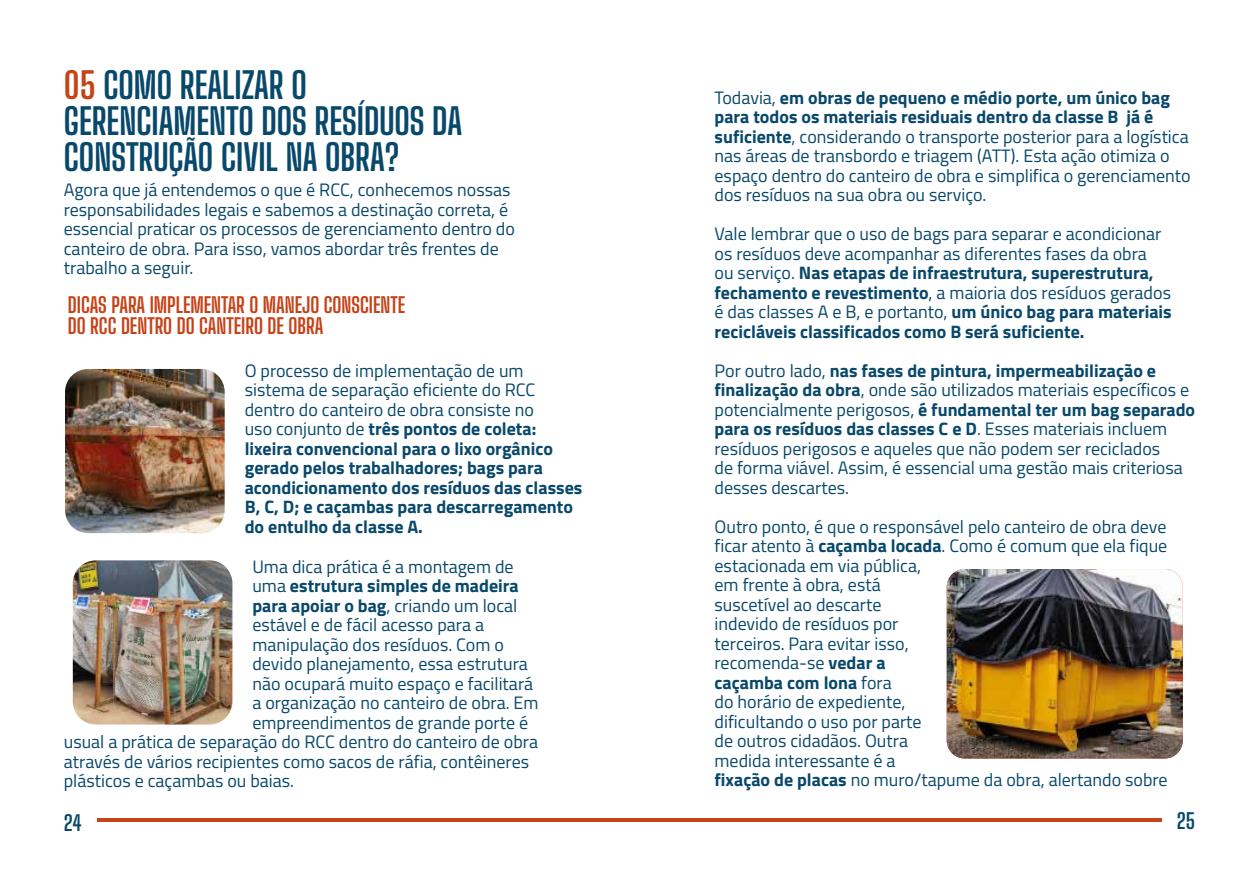
<style>
.page{position:relative;width:1259px;height:893px;background:#fff}
.page>*{position:absolute;margin:0;border:0;box-sizing:border-box;transform-origin:0 0}
.t1{font:100 36px/36px "Big Shoulders Display";color:#08486b}
.t2{font:100 21px/21px "Big Shoulders Display";color:#c64218}
.t3{font:100 21px "Big Shoulders Display";color:#08486b}
.t4{font:18px/19.5px "Titillium Web";color:#08486b}
.t5{font:700 18px/19.5px "Titillium Web";color:#08486b}
.s1{color:#c54317}
.s2{font-weight:400}
.s3{font-weight:700}
</style>
<div class="page">
<hr style="left:97px;top:819px;width:1064px;height:3px;background:#c54317">
<img style="left:65px;top:369px;width:160px;height:164px">
<img style="left:73px;top:560px;width:159px;height:164px">
<img style="left:946px;top:569px;width:236px;height:189px">
<h1 class="t1" style="left:64px;top:66px;width:400px"><span class="s1">05</span> COMO REALIZAR O<br>GERENCIAMENTO DOS RESÍDUOS DA<br>CONSTRUÇÃO CIVIL NA OBRA?</h1>
<p class="t4" style="left:64px;top:179px;width:452px">Agora que já entendemos o que é RCC, conhecemos nossas responsabilidades legais e sabemos a destinação correta, é essencial praticar os processos de gerenciamento dentro do canteiro de obra. Para isso, vamos abordar três frentes de trabalho a seguir.</p>
<p class="t2" style="left:68px;top:294px;width:339px">DICAS PARA IMPLEMENTAR O MANEJO CONSCIENTE<br>DO RCC DENTRO DO CANTEIRO DE OBRA</p>
<p class="t5" style="left:245px;top:360px;width:339px"><span class="s2">O processo de implementação de um sistema de separação eficiente do RCC dentro do canteiro de obra consiste no<br>uso conjunto de</span> três pontos de coleta: lixeira convencional para o lixo orgânico gerado pelos trabalhadores; bags para acondicionamento dos resíduos das classes B, C, D; e caçambas para descarregamento do entulho da classe A.</p>
<p class="t4" style="left:252px;top:556px;width:263px">Uma dica prática é a montagem de</p>
<p class="t5" style="left:252px;top:575px;width:268px"><span class="s2">uma</span> estrutura simples de madeira</p>
<p class="t4" style="left:252px;top:595px;width:266px"><span class="s3">para apoiar o bag</span>, criando um local</p>
<p class="t4" style="left:252px;top:614px;width:233px">estável e de fácil acesso para a</p>
<p class="t4" style="left:252px;top:634px;width:253px">manipulação dos resíduos. Com o</p>
<p class="t4" style="left:252px;top:653px;width:277px">devido planejamento, essa estrutura</p>
<p class="t4" style="left:252px;top:673px;width:282px">não ocupará muito espaço e facilitará</p>
<p class="t4" style="left:252px;top:692px;width:288px">a organização no canteiro de obra. Em</p>
<p class="t4" style="left:252px;top:712px;width:277px">empreendimentos de grande porte é</p>
<p class="t4" style="left:64px;top:731px;width:476px">usual a prática de separação do RCC dentro do canteiro de obra</p>
<p class="t4" style="left:64px;top:751px;width:467px">através de vários recipientes como sacos de ráfia, contêineres</p>
<p class="t4" style="left:64px;top:770px;width:232px">plásticos e caçambas ou baias.</p>
<p class="t4" style="left:714px;top:87px;width:478px">Todavia, <span class="s3">em obras de pequeno e médio porte, um único bag para todos os materiais residuais dentro da classe B já é suficiente</span>, considerando o transporte posterior para a logística nas áreas de transbordo e triagem (ATT). Esta ação otimiza o espaço dentro do canteiro de obra e simplifica o gerenciamento dos resíduos na sua obra ou serviço.</p>
<p class="t4" style="left:714px;top:223px;width:459px">Vale lembrar que o uso de bags para separar e acondicionar os resíduos deve acompanhar as diferentes fases da obra<br>ou serviço. <span class="s3">Nas etapas de infraestrutura, superestrutura, fechamento e revestimento</span>, a maioria dos resíduos gerados é das classes A e B, e portanto, <span class="s3">um único bag para materiais recicláveis classificados como B será suficiente.</span></p>
<p class="t4" style="left:714px;top:360px;width:482px">Por outro lado, <span class="s3">nas fases de pintura, impermeabilização e finalização da obra</span>, onde são utilizados materiais específicos e potencialmente perigosos, <span class="s3">é fundamental ter um bag separado para os resíduos das classes C e D</span>. Esses materiais incluem resíduos perigosos e aqueles que não podem ser reciclados<br>de forma viável. Assim, é essencial uma gestão mais criteriosa desses descartes.</p>
<p class="t4" style="left:714px;top:516px;width:454px">Outro ponto, é que o responsável pelo canteiro de obra deve ficar atento à <span class="s3">caçamba locada</span>. Como é comum que ela fique estacionada em via pública,<br>em frente à obra, está<br>suscetível ao descarte<br>indevido de resíduos por<br>terceiros. Para evitar isso,<br>recomenda-se <span class="s3">vedar a<br>caçamba com lona</span> fora<br>do horário de expediente,<br>dificultando o uso por parte<br>de outros cidadãos. Outra<br>medida interessante é a<br><span class="s3">fixação de placas</span> no muro/tapume da obra, alertando sobre</p>
<p class="t3" style="left:64px;top:808px;width:20px">24</p>
<p class="t3" style="left:1177px;top:807px;width:20px">25</p>
</div>
